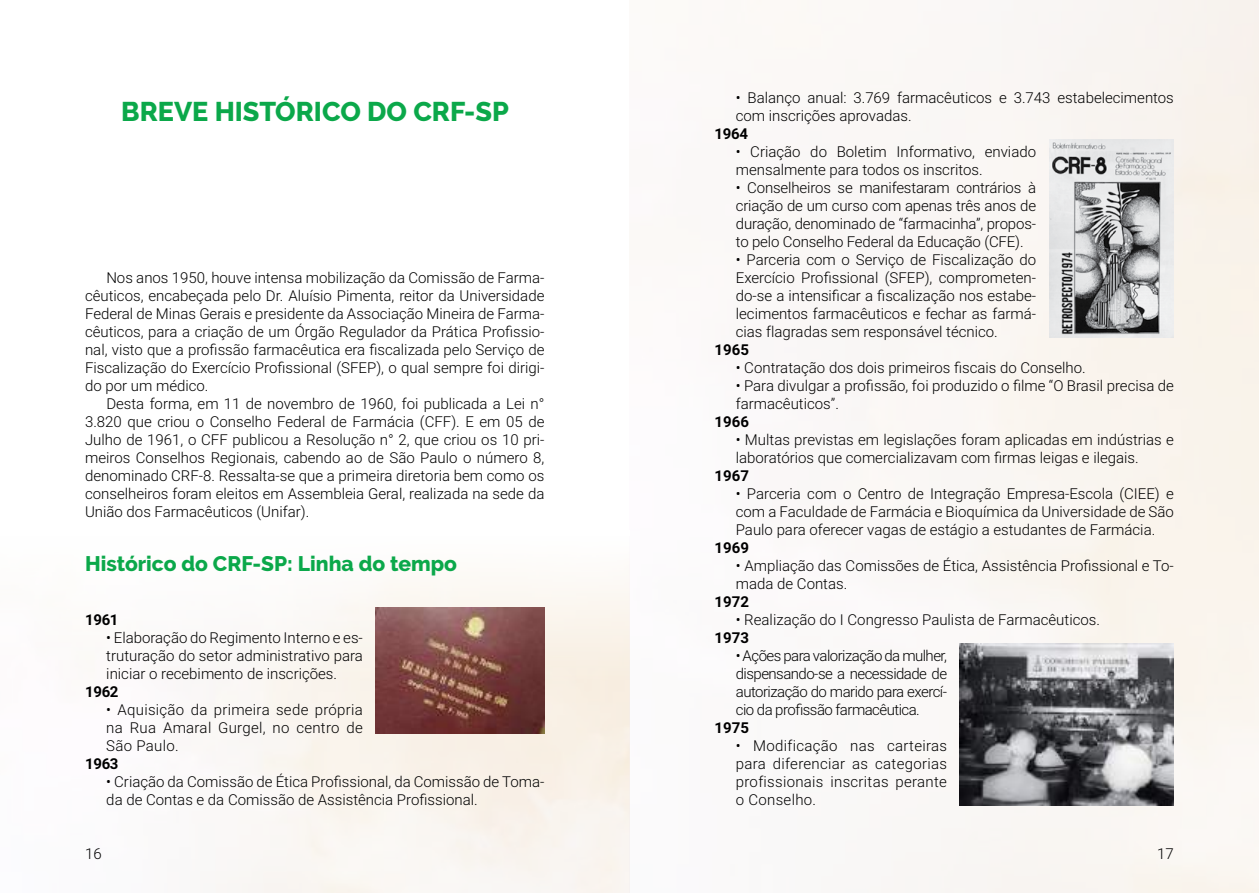
<style>
.page{position:relative;width:1259px;height:893px;background:#fff}
.page>*{position:absolute;margin:0;border:0;box-sizing:border-box;transform-origin:0 0}
.t1{font:800 27px "Raleway";color:#0ba84a}
.t2{font:800 21px "Raleway";color:#0ba84a}
.t3{font:300 15px/18px "Roboto";color:#000;text-align:justify}
.t4{font:700 15px "Roboto";color:#000}
</style>
<div class="page">
<img style="left:206px;top:682px;width:423px;height:211px">
<div style="left:0;top:535px;width:629px;height:147px;background:linear-gradient(to right,#fdfcfd,#fbf7f1)"></div>
<img style="left:629px;top:0;width:630px;height:893px">
<img style="left:376px;top:607px;width:168px;height:126px">
<img style="left:1049px;top:139px;width:125px;height:198px">
<img style="left:960px;top:643px;width:214px;height:162px">
<div style="left:0;top:530px;width:629px;height:6px;background:#fff"></div>
<h1 class="t1" style="left:121px;top:96px;width:36px">BREVE</h1>
<h1 class="t1" style="left:215px;top:96px;width:98px">HISTÓRICO</h1>
<h1 class="t1" style="left:367px;top:96px;width:65px">DO CRF</h1>
<h1 class="t1" style="left:464px;top:96px;width:29px">-SP</h1>
<p class="t3" style="left:85px;top:268px;width:461px;text-indent:21px">Nos anos 1950, houve intensa mobilização da Comissão de Farma&shy;cêuticos, encabeçada pelo Dr. Aluísio Pimenta, reitor da Universidade Federal de Minas Gerais e presidente da Associação Mineira de Farma&shy;cêuticos, para a criação de um Órgão Regulador da Prática Profissio&shy;nal, visto que a profissão farmacêutica era fiscalizada pelo Serviço de Fiscalização do Exercício Profissional (SFEP), o qual sempre foi dirigi&shy;do por um médico.</p>
<p class="t3" style="left:85px;top:394px;width:461px;text-indent:21px">Desta forma, em 11 de novembro de 1960, foi publicada a Lei n° 3.820 que criou o Conselho Federal de Farmácia (CFF). E em 05 de Julho de 1961, o CFF publicou a Resolução n° 2, que criou os 10 pri&shy;meiros Conselhos Regionais, cabendo ao de São Paulo o número 8, denominado CRF-8. Ressalta-se que a primeira diretoria bem como os conselheiros foram eleitos em Assembleia Geral, realizada na sede da União dos Farmacêuticos (Unifar).</p>
<h2 class="t2" style="left:85px;top:552px;width:373px">HISTÓRICO DO CRF-SP: LINHA DO TEMPO</h2>
<p class="t4" style="left:85px;top:609px;width:35px">1961</p>
<p class="t3" style="left:106px;top:628px;width:258px">• Elaboração do Regimento Interno e es&shy;truturação do setor administrativo para iniciar o recebimento de inscrições.</p>
<p class="t4" style="left:85px;top:681px;width:35px">1962</p>
<p class="t3" style="left:106px;top:700px;width:258px">• Aquisição da primeira sede própria na Rua Amaral Gurgel, no centro de São Paulo.</p>
<p class="t4" style="left:85px;top:753px;width:35px">1963</p>
<p class="t3" style="left:106px;top:772px;width:439px">• Criação da Comissão de Ética Profissional, da Comissão de Toma&shy;da de Contas e da Comissão de Assistência Profissional.</p>
<p class="t3" style="left:736px;top:88px;width:439px">• Balanço anual: 3.769 farmacêuticos e 3.743 estabelecimentos com inscrições aprovadas.</p>
<p class="t4" style="left:714px;top:123px;width:35px">1964</p>
<p class="t3" style="left:736px;top:142px;width:302px">• Criação do Boletim Informativo, enviado mensalmente para todos os inscritos.</p>
<p class="t3" style="left:736px;top:178px;width:302px">• Conselheiros se manifestaram contrários à criação de um curso com apenas três anos de duração, denominado de “farmacinha”, propos&shy;to pelo Conselho Federal da Educação (CFE).</p>
<p class="t3" style="left:736px;top:250px;width:302px">• Parceria com o Serviço de Fiscalização do Exercício Profissional (SFEP), comprometen&shy;do-se a intensificar a fiscalização nos estabe&shy;lecimentos farmacêuticos e fechar as farmá&shy;cias flagradas sem responsável técnico.</p>
<p class="t4" style="left:714px;top:339px;width:36px">1965</p>
<p class="t3" style="left:736px;top:358px;width:351px">• Contratação dos dois primeiros fiscais do Conselho.</p>
<p class="t3" style="left:736px;top:376px;width:439px">• Para divulgar a profissão, foi produzido o filme “O Brasil precisa de farmacêuticos”.</p>
<p class="t4" style="left:714px;top:411px;width:36px">1966</p>
<p class="t3" style="left:736px;top:430px;width:439px">• Multas previstas em legislações foram aplicadas em indústrias e laboratórios que comercializavam com firmas leigas e ilegais.</p>
<p class="t4" style="left:714px;top:465px;width:36px">1967</p>
<p class="t3" style="left:736px;top:484px;width:439px">• Parceria com o Centro de Integração Empresa-Escola (CIEE) e com a Faculdade de Farmácia e Bioquímica da Universidade de São Paulo para oferecer vagas de estágio a estudantes de Farmácia.</p>
<p class="t4" style="left:714px;top:537px;width:36px">1969</p>
<p class="t3" style="left:736px;top:556px;width:439px">• Ampliação das Comissões de Ética, Assistência Profissional e To&shy;mada de Contas.</p>
<p class="t4" style="left:714px;top:591px;width:36px">1972</p>
<p class="t3" style="left:736px;top:610px;width:366px">• Realização do I Congresso Paulista de Farmacêuticos.</p>
<p class="t4" style="left:714px;top:627px;width:36px">1973</p>
<p class="t3" style="left:736px;top:646px;width:213px">• Ações para valorização da mulher, dispensando-se a necessidade de autorização do marido para exercí&shy;cio da profissão farmacêutica.</p>
<p class="t4" style="left:714px;top:717px;width:36px">1975</p>
<p class="t3" style="left:736px;top:736px;width:213px">• Modificação nas carteiras para diferenciar as categorias profissionais inscritas perante o Conselho.</p>
<p class="t3" style="left:85px;top:844px;width:18px">16</p>
<p class="t3" style="left:1157px;top:844px;width:18px">17</p>
</div>
